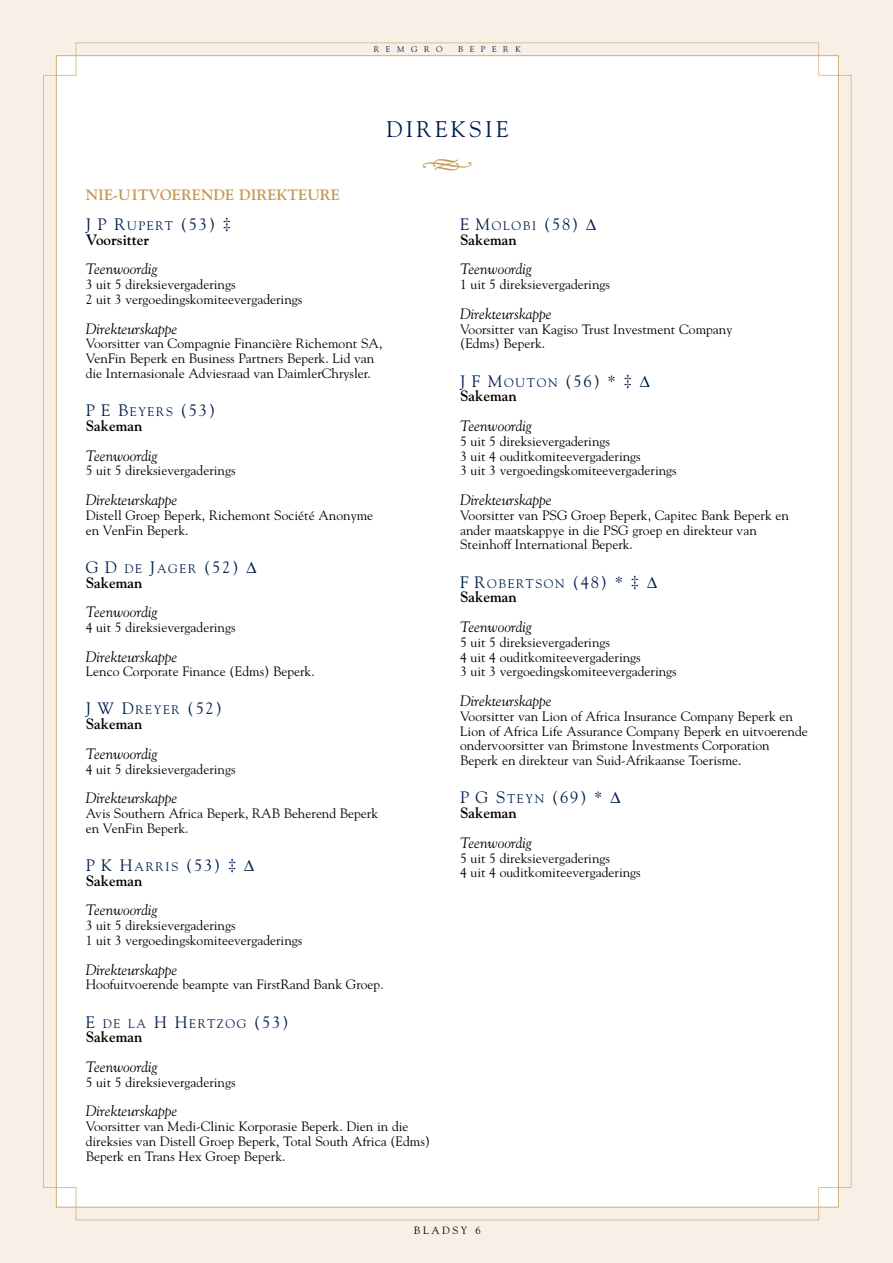
<style>
.page{position:relative;width:893px;height:1263px;background:#fff}
.page>*{position:absolute;margin:0;border:0;box-sizing:border-box;transform-origin:0 0}
.t1{font:33px "Type Embellishments One Plain";color:#c29a54}
.t2{font:22.5px "Goudy";letter-spacing:.15em;color:#00204e}
.t3{font:16.5px "Goudy";letter-spacing:.1em;color:#00204e}
.t4{font:italic 15px "Goudy";color:#000}
.t5{font:700 15px "Goudy";color:#000}
.t6{font:700 15px "Goudy";color:#c29a54}
.t7{font:13.5px/14.9px "Goudy";color:#000}
.t8{font:12.3px "Goudy";letter-spacing:.135em;color:#00204e}
.t9{font:10.5px "Goudy";letter-spacing:.25em;color:#000}
.t10{font:8.25px "Goudy";letter-spacing:.8em;color:#00204e}
.s1{font-size:12.3px}
.s2{font-size:16.5px}
</style>
<div class="page">
<div style="left:0;top:0;width:892px;height:1263px;background:#f8efe7"></div>
<div style="left:43px;top:43px;width:808px;height:1177px;background:#fff"></div>
<p class="t10" style="left:374px;top:46px;width:70px">REMGRO</p>
<p class="t10" style="left:458px;top:46px;width:64px">BEPERK</p>
<h2 class="t2" style="left:386px;top:120px;width:124px">DIREKSIE</h2>
<h1 class="t1" style="left:421px;top:152px;width:53px">h</h1>
<p class="t6" style="left:86px;top:189px;width:256px">NIE-UITVOERENDE DIREKTEURE</p>
<p class="t3" style="left:86px;top:218px;width:147px">J P R<span class="s1">UPERT</span> (53) ‡</p>
<p class="t5" style="left:86px;top:234px;width:65px">Voorsitter</p>
<p class="t4" style="left:86px;top:263px;width:73px">Teenwoordig</p>
<p class="t7" style="left:86px;top:278px;width:218px">3 uit 5 direksievergaderings<br>2 uit 3 vergoedingskomiteevergaderings</p>
<p class="t4" style="left:86px;top:322px;width:93px">Direkteurskappe</p>
<p class="t7" style="left:86px;top:337px;width:298px">Voorsitter van Compagnie Financière Richemont SA,<br>VenFin Beperk en Business Partners Beperk. Lid van die Internasionale Adviesraad van DaimlerChrysler.</p>
<p class="t3" style="left:86px;top:404px;width:131px">P E B<span class="s1">EYERS</span> (53)</p>
<p class="t5" style="left:86px;top:420px;width:58px">Sakeman</p>
<p class="t4" style="left:86px;top:449px;width:73px">Teenwoordig</p>
<p class="t7" style="left:86px;top:464px;width:151px">5 uit 5 direksievergaderings</p>
<p class="t4" style="left:86px;top:494px;width:93px">Direkteurskappe</p>
<p class="t7" style="left:86px;top:509px;width:289px">Distell Groep Beperk, Richemont Société Anonyme en VenFin Beperk.</p>
<p class="t3" style="left:86px;top:560px;width:172px">G D <span class="s1">DE</span> J<span class="s1">AGER</span> (52) ∆</p>
<p class="t5" style="left:86px;top:576px;width:58px">Sakeman</p>
<p class="t4" style="left:86px;top:606px;width:73px">Teenwoordig</p>
<p class="t7" style="left:86px;top:621px;width:151px">4 uit 5 direksievergaderings</p>
<p class="t4" style="left:86px;top:650px;width:93px">Direkteurskappe</p>
<p class="t7" style="left:86px;top:665px;width:230px">Lenco Corporate Finance (Edms) Beperk.</p>
<p class="t3" style="left:86px;top:702px;width:138px">J W D<span class="s1">REYER</span> (52)</p>
<p class="t5" style="left:86px;top:718px;width:58px">Sakeman</p>
<p class="t4" style="left:86px;top:748px;width:73px">Teenwoordig</p>
<p class="t7" style="left:86px;top:763px;width:151px">4 uit 5 direksievergaderings</p>
<p class="t4" style="left:86px;top:792px;width:93px">Direkteurskappe</p>
<p class="t7" style="left:86px;top:807px;width:294px">Avis Southern Africa Beperk, RAB Beherend Beperk en VenFin Beperk.</p>
<p class="t3" style="left:86px;top:859px;width:170px">P K H<span class="s1">ARRIS</span> (53) ‡ ∆</p>
<p class="t5" style="left:86px;top:875px;width:58px">Sakeman</p>
<p class="t4" style="left:86px;top:904px;width:73px">Teenwoordig</p>
<p class="t7" style="left:86px;top:919px;width:218px">3 uit 5 direksievergaderings<br>1 uit 3 vergoedingskomiteevergaderings</p>
<p class="t4" style="left:86px;top:963px;width:93px">Direkteurskappe</p>
<p class="t7" style="left:86px;top:978px;width:299px">Hoofuitvoerende beampte van FirstRand Bank Groep.</p>
<p class="t8" style="left:86px;top:1018px;width:204px"><span class="s2">E</span> DE LA <span class="s2">H H</span>ERTZOG <span class="s2">(53)</span></p>
<p class="t5" style="left:86px;top:1031px;width:58px">Sakeman</p>
<p class="t4" style="left:86px;top:1061px;width:73px">Teenwoordig</p>
<p class="t7" style="left:86px;top:1076px;width:151px">5 uit 5 direksievergaderings</p>
<p class="t4" style="left:86px;top:1105px;width:93px">Direkteurskappe</p>
<p class="t7" style="left:86px;top:1120px;width:346px">Voorsitter van Medi-Clinic Korporasie Beperk. Dien in die direksies van Distell Groep Beperk, Total South Africa (Edms)<br>Beperk en Trans Hex Groep Beperk.</p>
<p class="t3" style="left:460px;top:218px;width:138px">E M<span class="s1">OLOBI</span> (58) ∆</p>
<p class="t5" style="left:460px;top:234px;width:58px">Sakeman</p>
<p class="t4" style="left:460px;top:263px;width:73px">Teenwoordig</p>
<p class="t7" style="left:460px;top:278px;width:151px">1 uit 5 direksievergaderings</p>
<p class="t4" style="left:460px;top:308px;width:93px">Direkteurskappe</p>
<p class="t7" style="left:460px;top:323px;width:274px">Voorsitter van Kagiso Trust Investment Company (Edms) Beperk.</p>
<p class="t3" style="left:460px;top:374px;width:191px">J F M<span class="s1">OUTON</span> (56) * ‡ ∆</p>
<p class="t5" style="left:460px;top:390px;width:58px">Sakeman</p>
<p class="t4" style="left:460px;top:420px;width:73px">Teenwoordig</p>
<p class="t7" style="left:460px;top:435px;width:218px">5 uit 5 direksievergaderings<br>3 uit 4 ouditkomiteevergaderings<br>3 uit 3 vergoedingskomiteevergaderings</p>
<p class="t4" style="left:460px;top:494px;width:93px">Direkteurskappe</p>
<p class="t7" style="left:460px;top:509px;width:330px">Voorsitter van PSG Groep Beperk, Capitec Bank Beperk en ander maatskappye in die PSG groep en direkteur van<br>Steinhoff International Beperk.</p>
<p class="t3" style="left:460px;top:575px;width:198px">F R<span class="s1">OBERTSON</span> (48) * ‡ ∆</p>
<p class="t5" style="left:460px;top:591px;width:58px">Sakeman</p>
<p class="t4" style="left:460px;top:621px;width:73px">Teenwoordig</p>
<p class="t7" style="left:460px;top:636px;width:218px">5 uit 5 direksievergaderings<br>4 uit 4 ouditkomiteevergaderings<br>3 uit 3 vergoedingskomiteevergaderings</p>
<p class="t4" style="left:460px;top:695px;width:93px">Direkteurskappe</p>
<p class="t7" style="left:460px;top:710px;width:349px">Voorsitter van Lion of Africa Insurance Company Beperk en Lion of Africa Life Assurance Company Beperk en uitvoerende ondervoorsitter van Brimstone Investments Corporation Beperk en direkteur van Suid-Afrikaanse Toerisme.</p>
<p class="t3" style="left:460px;top:791px;width:162px">P G S<span class="s1">TEYN</span> (69) * ∆</p>
<p class="t5" style="left:460px;top:807px;width:58px">Sakeman</p>
<p class="t4" style="left:460px;top:837px;width:73px">Teenwoordig</p>
<p class="t7" style="left:460px;top:851px;width:182px">5 uit 5 direksievergaderings<br>4 uit 4 ouditkomiteevergaderings</p>
<p class="t9" style="left:414px;top:1226px;width:68px">BLADSY 6</p>
</div>
